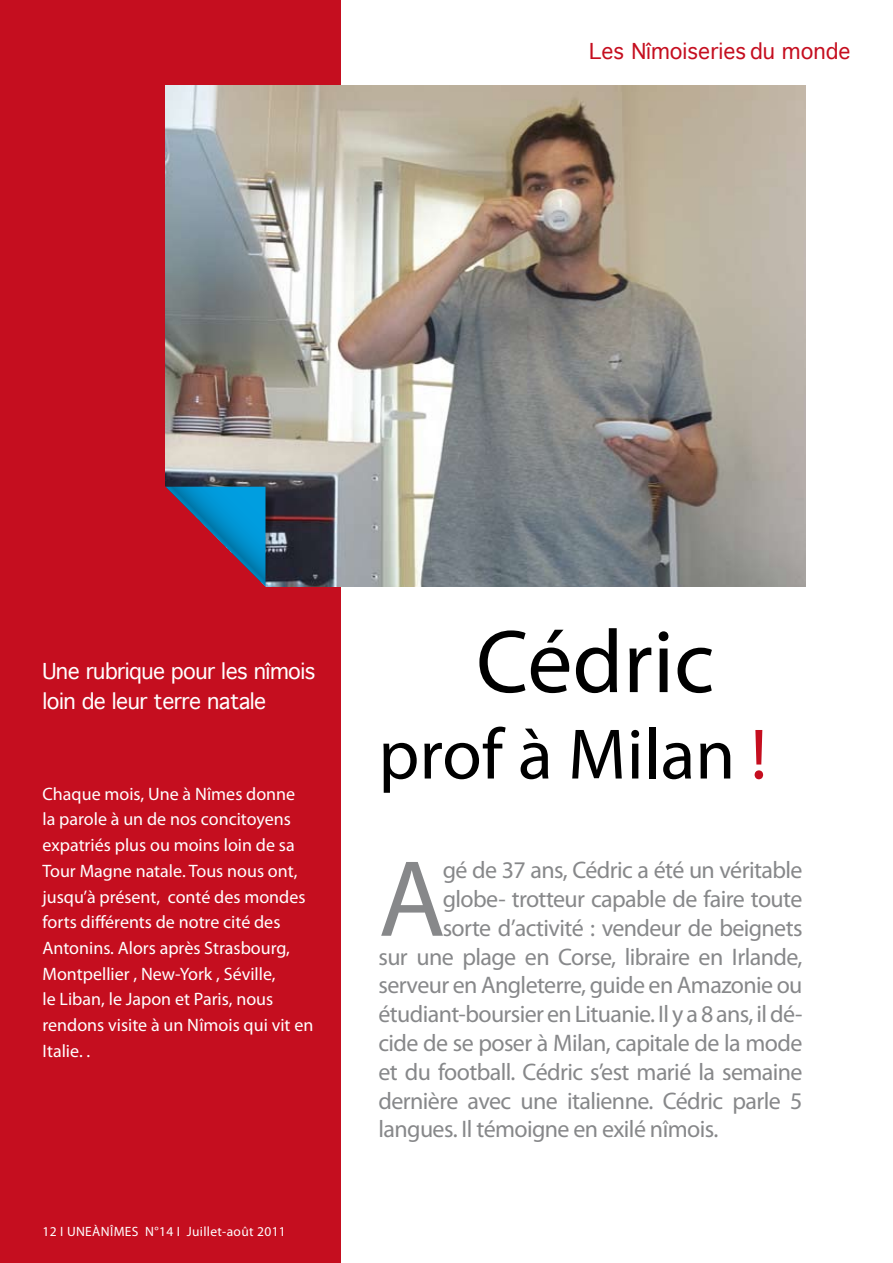
<style>
.page{position:relative;width:893px;height:1263px;background:#fff}
.page>*{position:absolute;margin:0;border:0;box-sizing:border-box;transform-origin:0 0}
.t1{font:109.5px "Myriad Pro";color:#87888a}
.t2{font:90px "Myriad Pro";color:#000}
.t3{font:72px "Myriad Pro";color:#000}
.t4{font:24px "Myriad Pro";letter-spacing:-.025em;color:#87888a}
.t5{font:21px/30.6px "Geneva";letter-spacing:-.025em;color:#fff}
.t6{font:21px "Geneva";color:#c50e1f}
.t7{font:18px/25.7px "Myriad Pro";color:#fff}
.t8{font:13.5px "Myriad Pro";letter-spacing:.025em;color:#fff}
.s1{color:#c50e1f}
</style>
<div class="page">
<div style="left:0;top:0;width:340px;height:1263px;background:#c50e1f"></div>
<img style="left:166px;top:85px;width:640px;height:502px">
<svg style="left:165px;top:485px;width:111px;height:102px"></svg>
<p class="t6" style="left:589px;top:33px;width:263px">Les Nîmoiseries du monde</p>
<p class="t5" style="left:43px;top:655px;width:275px">Une rubrique pour les nîmois loin de leur terre natale</p>
<p class="t7" style="left:43px;top:780px;width:272px">Chaque mois, Une à Nîmes donne<br>la parole à un de nos concitoyens expatriés plus ou moins loin de sa<br>Tour Magne natale. Tous nous ont, jusqu’à présent, conté des mondes forts différents de notre cité des<br>Antonins. Alors après Strasbourg,<br>Montpellier , New-York , Séville,<br>le Liban, le Japon et Paris, nous rendons visite à un Nîmois qui vit en<br>Italie. .</p>
<p class="t8" style="left:43px;top:1223px;width:245px">12 I UNEÀNÎMES N°14 I Juillet-août 2011</p>
<h2 class="t2" style="left:476px;top:606px;width:240px">Cédric</h2>
<h3 class="t3" style="left:378px;top:710px;width:390px">prof à Milan <span class="s1">!</span></h3>
<h1 class="t1" style="left:378px;top:831px;width:68px">A</h1>
<p class="t4" style="left:443px;top:855px;width:361px">gé de 37 ans, Cédric a été un véritable</p>
<p class="t4" style="left:443px;top:884px;width:361px">globe- trotteur capable de faire toute</p>
<p class="t4" style="left:443px;top:913px;width:361px">sorte d’activité : vendeur de beignets</p>
<p class="t4" style="left:378px;top:942px;width:425px">sur une plage en Corse, libraire en Irlande,</p>
<p class="t4" style="left:378px;top:970px;width:426px">serveur en Angleterre, guide en Amazonie ou</p>
<p class="t4" style="left:378px;top:999px;width:426px">étudiant-boursier en Lituanie. Il y a 8 ans, il dé-</p>
<p class="t4" style="left:378px;top:1028px;width:425px">cide de se poser à Milan, capitale de la mode</p>
<p class="t4" style="left:378px;top:1057px;width:426px">et du football. Cédric s’est marié la semaine</p>
<p class="t4" style="left:378px;top:1086px;width:426px">dernière avec une italienne. Cédric parle 5</p>
<p class="t4" style="left:378px;top:1114px;width:341px">langues. Il témoigne en exilé nîmois.</p>
</div>
